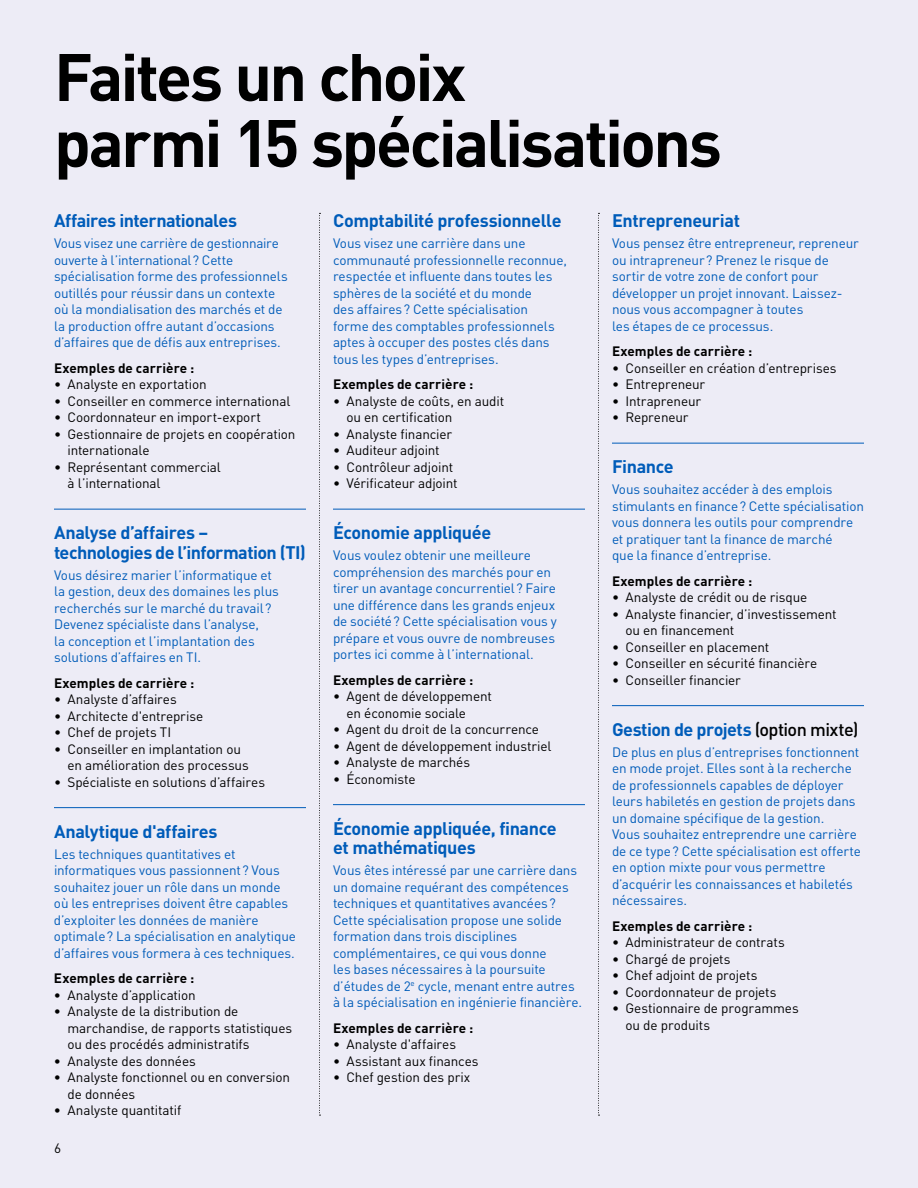
<style>
.page{position:relative;width:918px;height:1188px;background:#edecf6}
.page>*{position:absolute;margin:0;border:0;box-sizing:border-box;transform-origin:0 0}
.t1{font:700 66px/66px "DINOT";letter-spacing:-.04em;color:#000}
.t2{font:700 18px/19.5px "DINOT";letter-spacing:-.02em;color:#005cb9}
.t3{font:13.5px/16.5px "DINOT";letter-spacing:-.01em;color:#005cb9}
.t4{font:13.5px/16.5px "DINOT";letter-spacing:-.01em;color:#000}
.t5{font:700 13.5px "DINOT";letter-spacing:.005em;color:#000}
.s1{font-weight:500;color:#000}
</style>
<div class="page">
<svg style="left:598px;top:213px;width:1px;height:903px"></svg>
<svg style="left:319px;top:213px;width:2px;height:903px"></svg>
<hr style="left:54px;top:509px;width:252px;height:1px;background:#005cb9">
<hr style="left:54px;top:807px;width:252px;height:1px;background:#005cb9">
<hr style="left:333px;top:509px;width:252px;height:1px;background:#005cb9">
<hr style="left:333px;top:804px;width:252px;height:1px;background:#005cb9">
<hr style="left:612px;top:443px;width:252px;height:1px;background:#005cb9">
<hr style="left:612px;top:705px;width:252px;height:1px;background:#005cb9">
<h1 class="t1" style="left:54px;top:42px;width:669px">Faites un choix<br>parmi 15 spécialisations</h1>
<h2 class="t2" style="left:54px;top:211px;width:185px">Affaires internationales</h2>
<p class="t3" style="left:54px;top:235px;width:235px">Vous visez une carrière de gestionnaire ouverte à l’international? Cette spécialisation forme des professionnels outillés pour réussir dans un contexte où la mondialisation des marchés et de la production offre autant d’occasions d’affaires que de défis aux entreprises.</p>
<p class="t5" style="left:54px;top:359px;width:142px">Exemples de carrière :</p>
<p class="t4" style="left:54px;top:376px;width:154px">• Analyste en exportation</p>
<p class="t4" style="left:54px;top:392px;width:238px">• Conseiller en commerce international</p>
<p class="t4" style="left:54px;top:409px;width:209px">• Coordonnateur en import-export</p>
<p class="t4" style="left:68px;top:425px;width:230px;text-indent:-14px">• Gestionnaire de projets en coopération internationale</p>
<p class="t4" style="left:68px;top:458px;width:155px;text-indent:-14px">• Représentant commercial à l’international</p>
<h2 class="t2" style="left:54px;top:523px;width:253px">Analyse d’affaires – technologies de l’information (TI)</h2>
<p class="t3" style="left:54px;top:566px;width:226px">Vous désirez marier l’informatique et la gestion, deux des domaines les plus recherchés sur le marché du travail?<br>Devenez spécialiste dans l’analyse,<br>la conception et l’implantation des solutions d’affaires en TI.</p>
<p class="t5" style="left:54px;top:674px;width:142px">Exemples de carrière :</p>
<p class="t4" style="left:54px;top:691px;width:124px">• Analyste d’affaires</p>
<p class="t4" style="left:54px;top:707px;width:151px">• Architecte d'entreprise</p>
<p class="t4" style="left:54px;top:724px;width:119px">• Chef de projets TI</p>
<p class="t4" style="left:68px;top:740px;width:183px;text-indent:-14px">• Conseiller en implantation ou en amélioration des processus</p>
<p class="t4" style="left:54px;top:773px;width:213px">• Spécialiste en solutions d’affaires</p>
<h2 class="t2" style="left:54px;top:821px;width:165px">Analytique d'affaires</h2>
<p class="t3" style="left:54px;top:845px;width:244px">Les techniques quantitatives et informatiques vous passionnent? Vous souhaitez jouer un rôle dans un monde où les entreprises doivent être capables d’exploiter les données de manière optimale? La spécialisation en analytique d’affaires vous formera à ces techniques.</p>
<p class="t5" style="left:54px;top:970px;width:142px">Exemples de carrière :</p>
<p class="t4" style="left:54px;top:986px;width:143px">• Analyste d’application</p>
<p class="t4" style="left:67px;top:1003px;width:226px;text-indent:-14px">• Analyste de la distribution de marchandise, de rapports statistiques ou des procédés administratifs</p>
<p class="t4" style="left:54px;top:1052px;width:143px">• Analyste des données</p>
<p class="t4" style="left:67px;top:1069px;width:224px;text-indent:-14px">• Analyste fonctionnel ou en conversion de données</p>
<p class="t4" style="left:54px;top:1102px;width:129px">• Analyste quantitatif</p>
<h2 class="t2" style="left:333px;top:211px;width:230px">Comptabilité professionnelle</h2>
<p class="t3" style="left:333px;top:235px;width:235px">Vous visez une carrière dans une communauté professionnelle reconnue, respectée et influente dans toutes les sphères de la société et du monde<br>des affaires? Cette spécialisation forme des comptables professionnels aptes à occuper des postes clés dans tous les types d’entreprises.</p>
<p class="t5" style="left:333px;top:376px;width:142px">Exemples de carrière :</p>
<p class="t4" style="left:346px;top:392px;width:159px;text-indent:-14px">• Analyste de coûts, en audit ou en certification</p>
<p class="t4" style="left:333px;top:425px;width:121px">• Analyste financier</p>
<p class="t4" style="left:333px;top:442px;width:108px">• Auditeur adjoint</p>
<p class="t4" style="left:333px;top:458px;width:122px">• Contrôleur adjoint</p>
<p class="t4" style="left:333px;top:475px;width:126px">• Vérificateur adjoint</p>
<h2 class="t2" style="left:333px;top:523px;width:160px">Économie appliquée</h2>
<p class="t3" style="left:333px;top:547px;width:225px">Vous voulez obtenir une meilleure compréhension des marchés pour en tirer un avantage concurrentiel? Faire une différence dans les grands enjeux de société? Cette spécialisation vous y prépare et vous ouvre de nombreuses portes ici comme à l’international.</p>
<p class="t5" style="left:333px;top:671px;width:142px">Exemples de carrière :</p>
<p class="t4" style="left:346px;top:688px;width:147px;text-indent:-14px">• Agent de développement en économie sociale</p>
<p class="t4" style="left:333px;top:721px;width:208px">• Agent du droit de la concurrence</p>
<p class="t4" style="left:333px;top:737px;width:220px">• Agent de développement industriel</p>
<p class="t4" style="left:333px;top:754px;width:139px">• Analyste de marchés</p>
<p class="t4" style="left:333px;top:770px;width:84px">• Économiste</p>
<h2 class="t2" style="left:333px;top:818px;width:225px">Économie appliquée, finance et mathématiques</h2>
<p class="t3" style="left:333px;top:862px;width:251px">Vous êtes intéressé par une carrière dans un domaine requérant des compétences techniques et quantitatives avancées?<br>Cette spécialisation propose une solide formation dans trois disciplines complémentaires, ce qui vous donne<br>les bases nécessaires à la poursuite d’études de 2<sup>e</sup> cycle, menant entre autres à la spécialisation en ingénierie financière.</p>
<p class="t5" style="left:333px;top:1019px;width:142px">Exemples de carrière :</p>
<p class="t4" style="left:333px;top:1036px;width:125px">• Analyste d'affaires</p>
<p class="t4" style="left:333px;top:1052px;width:147px">• Assistant aux finances</p>
<p class="t4" style="left:333px;top:1069px;width:139px">• Chef gestion des prix</p>
<h2 class="t2" style="left:612px;top:211px;width:130px">Entrepreneuriat</h2>
<p class="t3" style="left:612px;top:235px;width:248px">Vous pensez être entrepreneur, repreneur ou intrapreneur? Prenez le risque de sortir de votre zone de confort pour développer un projet innovant. Laissez&shy;nous vous accompagner à toutes<br>les étapes de ce processus.</p>
<p class="t5" style="left:612px;top:343px;width:142px">Exemples de carrière :</p>
<p class="t4" style="left:612px;top:359px;width:226px">• Conseiller en création d’entreprises</p>
<p class="t4" style="left:612px;top:376px;width:95px">• Entrepreneur</p>
<p class="t4" style="left:612px;top:392px;width:91px">• Intrapreneur</p>
<p class="t4" style="left:612px;top:409px;width:78px">• Repreneur</p>
<h2 class="t2" style="left:612px;top:457px;width:63px">Finance</h2>
<p class="t3" style="left:612px;top:481px;width:253px">Vous souhaitez accéder à des emplois stimulants en finance? Cette spécialisation vous donnera les outils pour comprendre et pratiquer tant la finance de marché<br>que la finance d’entreprise.</p>
<p class="t5" style="left:612px;top:572px;width:142px">Exemples de carrière :</p>
<p class="t4" style="left:612px;top:589px;width:197px">• Analyste de crédit ou de risque</p>
<p class="t4" style="left:626px;top:605px;width:213px;text-indent:-14px">• Analyste financier, d’investissement ou en financement</p>
<p class="t4" style="left:612px;top:638px;width:159px">• Conseiller en placement</p>
<p class="t4" style="left:612px;top:655px;width:207px">• Conseiller en sécurité financière</p>
<p class="t4" style="left:612px;top:671px;width:131px">• Conseiller financier</p>
<h2 class="t2" style="left:612px;top:719px;width:248px">Gestion de projets <span class="s1">(option mixte)</span></h2>
<p class="t3" style="left:612px;top:743px;width:250px">De plus en plus d’entreprises fonctionnent en mode projet. Elles sont à la recherche de professionnels capables de déployer leurs habiletés en gestion de projets dans un domaine spécifique de la gestion.<br>Vous souhaitez entreprendre une carrière de ce type? Cette spécialisation est offerte en option mixte pour vous permettre d’acquérir les connaissances et habiletés nécessaires.</p>
<p class="t5" style="left:612px;top:917px;width:142px">Exemples de carrière :</p>
<p class="t4" style="left:612px;top:934px;width:174px">• Administrateur de contrats</p>
<p class="t4" style="left:612px;top:950px;width:120px">• Chargé de projets</p>
<p class="t4" style="left:612px;top:967px;width:147px">• Chef adjoint de projets</p>
<p class="t4" style="left:612px;top:983px;width:166px">• Coordonnateur de projets</p>
<p class="t4" style="left:626px;top:1000px;width:175px;text-indent:-14px">• Gestionnaire de programmes ou de produits</p>
<p class="t4" style="left:54px;top:1139px;width:9px">6</p>
</div>
